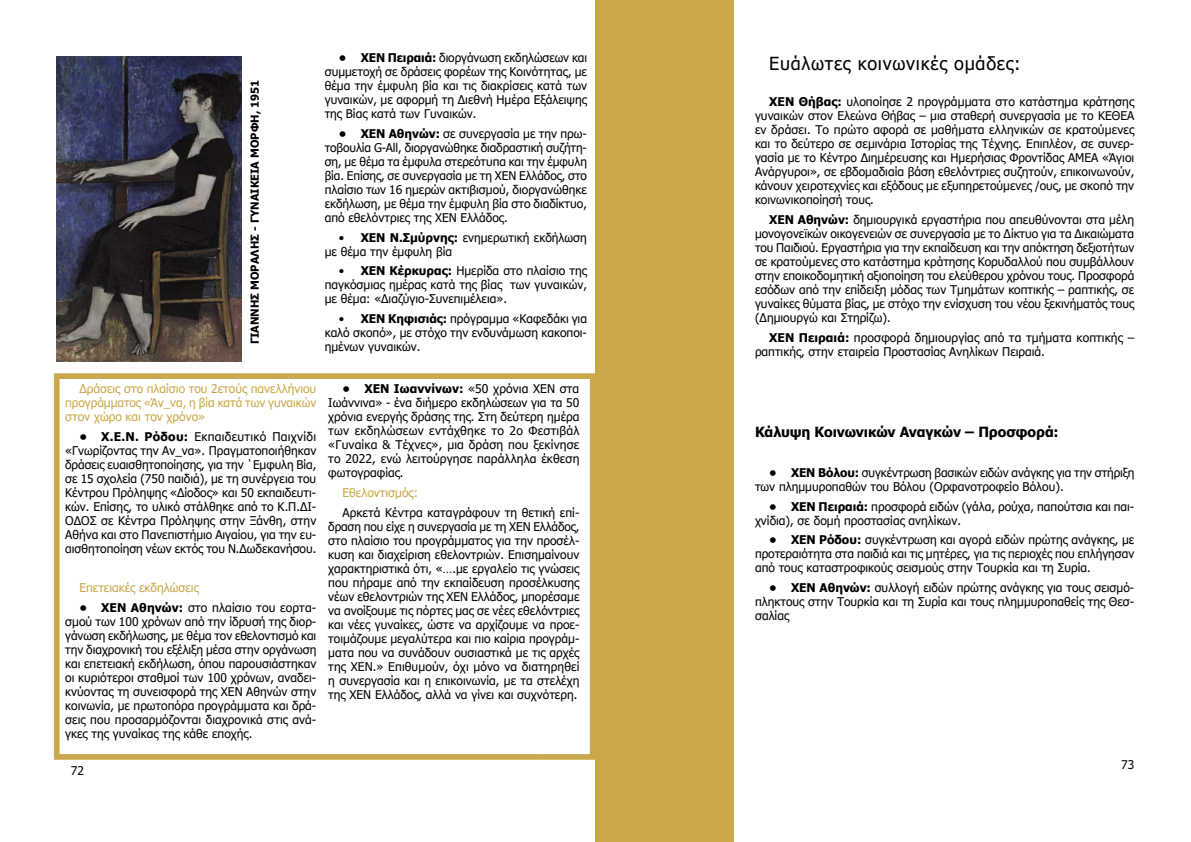
<style>
.page{position:relative;width:1191px;height:842px;background:#fff}
.page>*{position:absolute;margin:0;border:0;box-sizing:border-box;transform-origin:0 0}
.t1{font:18px "Tahoma";letter-spacing:.04em;color:#000}
.t2{font:700 14px "Tahoma";letter-spacing:-.005em;color:#000}
.t3{font:12px/14px "Tahoma";color:#000;text-align:justify}
.t4{font:12px/14px "Tahoma";color:#caa749;text-align:justify}
.t5{font:700 11px "Tahoma";color:#000}
.s1{font-weight:700}
</style>
<div class="page">
<div style="left:595px;top:0;width:138px;height:842px;background:#caa749"></div>
<img style="left:57px;top:57px;width:185px;height:304px">
<div style="left:54px;top:373px;width:541px;height:387px;background:#fff;border:6px solid #caa749"></div>
<p class="t5" style="left:247px;top:344px;width:266px;rotate:-90deg">ΓΙΑΝΝΗΣ ΜΟΡΑΛΗΣ - ΓΥΝΑΙΚΕΙΑ ΜΟΡΦΗ, 1951</p>
<p class="t3" style="left:325px;top:52px;width:264px;text-indent:14px"><span class="s1">• ΧΕΝ Πειραιά:</span> διοργάνωση εκδηλώσεων και συμμετοχή σε δράσεις φορέων της Κοινότητας, με θέμα την έμφυλη βία και τις διακρίσεις κατά των γυναικών, με αφορμή τη Διεθνή Ημέρα Εξάλειψης της Βίας κατά των Γυναικών.</p>
<p class="t3" style="left:325px;top:127px;width:264px;text-indent:14px"><span class="s1">• ΧΕΝ Αθηνών:</span> σε συνεργασία με την πρω&shy;τοβουλία G-All, διοργανώθηκε διαδραστική συζήτη&shy;ση, με θέμα τα έμφυλα στερεότυπα και την έμφυλη βία. Επίσης, σε συνεργασία με τη ΧΕΝ Ελλάδος, στο πλαίσιο των 16 ημερών ακτιβισμού, διοργανώθηκε εκδήλωση, με θέμα την έμφυλη βία στο διαδίκτυο, από εθελόντριες της ΧΕΝ Ελλάδος.</p>
<p class="t3" style="left:325px;top:231px;width:264px;text-indent:14px">• <span class="s1">ΧΕΝ Ν.Σμύρνης:</span> ενημερωτική εκδήλωση με θέμα την έμφυλη βία</p>
<p class="t3" style="left:325px;top:265px;width:264px;text-indent:14px">• <span class="s1">ΧΕΝ Κέρκυρας:</span> Ημερίδα στο πλαίσιο της παγκόσμιας ημέρας κατά της βίας των γυναικών, με θέμα: «Διαζύγιο-Συνεπιμέλεια».</p>
<p class="t3" style="left:325px;top:312px;width:264px;text-indent:14px">• <span class="s1">ΧΕΝ Κηφισιάς:</span> πρόγραμμα «Καφεδάκι για καλό σκοπό», με στόχο την ενδυνάμωση κακοποι&shy;ημένων γυναικών.</p>
<p class="t4" style="left:65px;top:383px;width:253px;text-indent:14px">Δράσεις στο πλαίσιο του 2ετούς πανελλήνιου προγράμματος «Άν_να, η βία κατά των γυναικών στον χώρο και τον χρόνο»</p>
<p class="t3" style="left:65px;top:430px;width:253px;text-indent:14px"><span class="s1">• Χ.Ε.Ν. Ρόδου:</span> Εκπαιδευτικό Παιχνίδι «Γνωρίζοντας την Αν_να». Πραγματοποιήθηκαν δράσεις ευαισθητοποίησης, για την ΄Εμφυλη Βία, σε 15 σχολεία (750 παιδιά), με τη συνέργεια του Κέντρου Πρόληψης «Δίοδος» και 50 εκπαιδευτι&shy;κών. Επίσης, το υλικό στάλθηκε από το Κ.Π.ΔΙ-ΟΔΟΣ σε Κέντρα Πρόληψης στην Ξάνθη, στην Αθήνα και στο Πανεπιστήμιο Αιγαίου, για την ευ&shy;αισθητοποίηση νέων εκτός του Ν.Δωδεκανήσου.</p>
<p class="t4" style="left:79px;top:582px;width:121px">Επετειακές εκδηλώσεις</p>
<p class="t3" style="left:65px;top:601px;width:253px;text-indent:14px"><span class="s1">• ΧΕΝ Αθηνών:</span> στο πλαίσιο του εορτα&shy;σμού των 100 χρόνων από την ίδρυσή της διορ&shy;γάνωση εκδήλωσης, με θέμα τον εθελοντισμό και την διαχρονική του εξέλιξη μέσα στην οργάνωση και επετειακή εκδήλωση, όπου παρουσιάστηκαν οι κυριότεροι σταθμοί των 100 χρόνων, αναδει&shy;κνύοντας τη συνεισφορά της ΧΕΝ Αθηνών στην κοινωνία, με πρωτοπόρα προγράμματα και δρά&shy;σεις που προσαρμόζονται διαχρονικά στις ανά&shy;γκες της γυναίκας της κάθε εποχής.</p>
<p class="t3" style="left:71px;top:764px;width:15px">72</p>
<p class="t3" style="left:328px;top:383px;width:253px;text-indent:14px"><span class="s1">• ΧΕΝ Ιωαννίνων:</span> «50 χρόνια ΧΕΝ στα Ιωάννινα» - ένα διήμερο εκδηλώσεων για τα 50 χρόνια ενεργής δράσης της. Στη δεύτερη ημέρα των εκδηλώσεων εντάχθηκε το 2ο Φεστιβάλ «Γυναίκα &amp; Τέχνες», μια δράση που ξεκίνησε το 2022, ενώ λειτούργησε παράλληλα έκθεση φωτογραφίας.</p>
<p class="t4" style="left:342px;top:486px;width:77px">Εθελοντισμός:</p>
<p class="t3" style="left:328px;top:506px;width:253px;text-indent:14px">Αρκετά Κέντρα καταγράφουν τη θετική επί&shy;δραση που είχε η συνεργασία με τη ΧΕΝ Ελλάδος, στο πλαίσιο του προγράμματος για την προσέλ&shy;κυση και διαχείριση εθελοντριών. Επισημαίνουν χαρακτηριστικά ότι, «….με εργαλείο τις γνώσεις που πήραμε από την εκπαίδευση προσέλκυσης νέων εθελοντριών της ΧΕΝ Ελλάδος, μπορέσαμε να ανοίξουμε τις πόρτες μας σε νέες εθελόντριες και νέες γυναίκες, ώστε να αρχίζουμε να προε&shy;τοιμάζουμε μεγαλύτερα και πιο καίρια προγράμ&shy;ματα που να συνάδουν ουσιαστικά με τις αρχές της ΧΕΝ.» Επιθυμούν, όχι μόνο να διατηρηθεί η συνεργασία και η επικοινωνία, με τα στελέχη της ΧΕΝ Ελλάδος, αλλά να γίνει και συχνότερη.</p>
<h1 class="t1" style="left:769px;top:52px;width:253px">Ευάλωτες κοινωνικές ομάδες:</h1>
<p class="t3" style="left:755px;top:96px;width:381px;text-indent:14px"><span class="s1">ΧΕΝ Θήβας:</span> υλοποίησε 2 προγράμματα στο κατάστημα κράτησης γυναικών στον Ελεώνα Θήβας – μια σταθερή συνεργασία με το ΚΕΘΕΑ εν δράσει. Το πρώτο αφορά σε μαθήματα ελληνικών σε κρατούμενες και το δεύτερο σε σεμινάρια Ιστορίας της Τέχνης. Επιπλέον, σε συνερ&shy;γασία με το Κέντρο Διημέρευσης και Ημερήσιας Φροντίδας ΑΜΕΑ «Άγιοι Ανάργυροι», σε εβδομαδιαία βάση εθελόντριες συζητούν, επικοινωνούν, κάνουν χειροτεχνίες και εξόδους με εξυπηρετούμενες /ους, με σκοπό την κοινωνικοποίησή τους.</p>
<p class="t3" style="left:755px;top:213px;width:381px;text-indent:14px"><span class="s1">ΧΕΝ Αθηνών:</span> δημιουργικά εργαστήρια που απευθύνονται στα μέλη μονογονεϊκών οικογενειών σε συνεργασία με το Δίκτυο για τα Δικαιώματα του Παιδιού. Εργαστήρια για την εκπαίδευση και την απόκτηση δεξιοτήτων σε κρατούμενες στο κατάστημα κράτησης Κορυδαλλού που συμβάλλουν στην εποικοδομητική αξιοποίηση του ελεύθερου χρόνου τους. Προσφορά εσόδων από την επίδειξη μόδας των Τμημάτων κοπτικής – ραπτικής, σε γυναίκες θύματα βίας, με στόχο την ενίσχυση του νέου ξεκινήματός τους (Δημιουργώ και Στηρίζω).</p>
<p class="t3" style="left:755px;top:331px;width:381px;text-indent:14px"><span class="s1">ΧΕΝ Πειραιά:</span> προσφορά δημιουργίας από τα τμήματα κοπτικής – ραπτικής, στην εταιρεία Προστασίας Ανηλίκων Πειραιά.</p>
<p class="t2" style="left:755px;top:422px;width:305px">Κάλυψη Κοινωνικών Αναγκών – Προσφορά:</p>
<p class="t3" style="left:755px;top:466px;width:381px;text-indent:14px"><span class="s1">• ΧΕΝ Βόλου:</span> συγκέντρωση βασικών ειδών ανάγκης για την στήριξη των πλημμυροπαθών του Βόλου (Ορφανοτροφείο Βόλου).</p>
<p class="t3" style="left:755px;top:500px;width:381px;text-indent:14px"><span class="s1">• ΧΕΝ Πειραιά:</span> προσφορά ειδών (γάλα, ρούχα, παπούτσια και παι&shy;χνίδια), σε δομή προστασίας ανηλίκων.</p>
<p class="t3" style="left:755px;top:533px;width:381px;text-indent:14px"><span class="s1">• ΧΕΝ Ρόδου:</span> συγκέντρωση και αγορά ειδών πρώτης ανάγκης, με προτεραιότητα στα παιδιά και τις μητέρες, για τις περιοχές που επλήγησαν από τους καταστροφικούς σεισμούς στην Τουρκία και τη Συρία.</p>
<p class="t3" style="left:755px;top:581px;width:381px;text-indent:14px"><span class="s1">• ΧΕΝ Αθηνών:</span> συλλογή ειδών πρώτης ανάγκης για τους σεισμό&shy;πληκτους στην Τουρκία και τη Συρία και τους πλημμυροπαθείς της Θεσ&shy;σαλίας</p>
<p class="t3" style="left:1121px;top:758px;width:15px">73</p>
</div>
